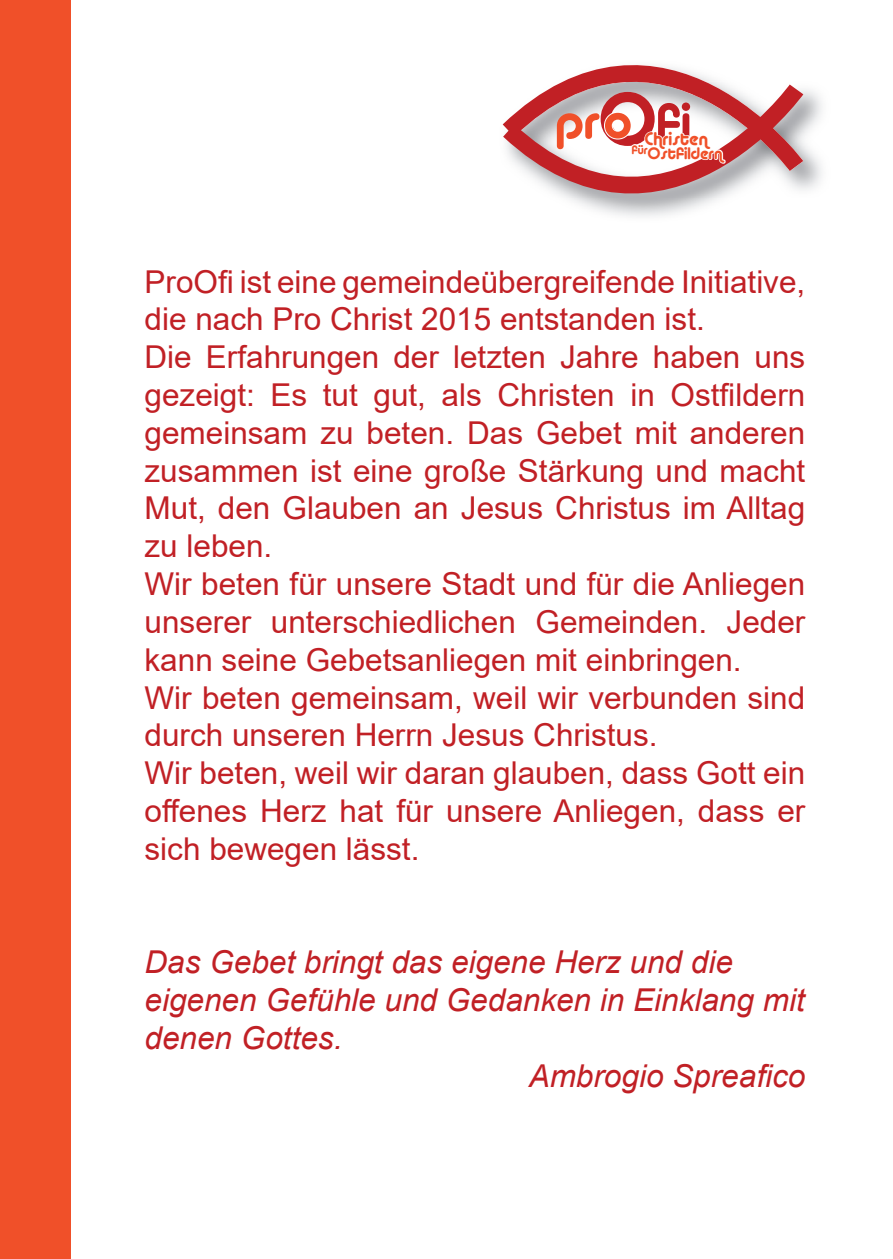
<style>
.page{position:relative;width:893px;height:1259px;background:#fff}
.page>*{position:absolute;margin:0;border:0;box-sizing:border-box;transform-origin:0 0}
.t1{font:50.4px "Alba";color:#f05029}
.t2{font:31.5px/37.8px "Arial";color:#c12025}
.t3{font:italic 31.5px "Arial";color:#c12025}
.t4{font:18.3px "Alba";color:#f05029}
.t5{font:16.8px "Alba";color:#f05029}
.t6{font:12.3px "Alba";color:#f05029}
.s1{font-size:75.3px;color:#c12025}
.s2{color:#c12025}
</style>
<div class="page">
<div style="left:0;top:0;width:70px;height:1259px;background:#f05029"></div>
<svg style="left:534px;top:183px;width:279px;height:34px"></svg>
<svg style="left:502px;top:85px;width:311px;height:98px"></svg>
<svg style="left:503px;top:65px;width:300px;height:106px"></svg>
<h1 class="t1" style="left:554px;top:92px;width:137px">pr<span class="s1">O</span>o <span class="s2">fi</span></h1>
<p class="t4" style="left:644px;top:128px;width:65px">Christen</p>
<p class="t5" style="left:647px;top:143px;width:76px">Ostfildern</p>
<p class="t6" style="left:632px;top:142px;width:18px">für</p>
<p class="t2" style="left:145px;top:262px;width:662px">ProOfi ist eine gemeindeübergreifende Initiative, die nach Pro Christ 2015 entstanden ist.<br>Die Erfahrungen der letzten Jahre haben uns gezeigt: Es tut gut, als Christen in Ostfildern gemeinsam zu beten. Das Gebet mit anderen zusammen ist eine große Stärkung und macht Mut, den Glauben an Jesus Christus im Alltag zu leben.<br>Wir beten für unsere Stadt und für die Anliegen unserer unterschiedlichen Gemeinden. Jeder kann seine Gebetsanliegen mit einbringen.<br>Wir beten gemeinsam, weil wir verbunden sind durch unseren Herrn Jesus Christus.<br>Wir beten, weil wir daran glauben, dass Gott ein offenes Herz hat für unsere Anliegen, dass er sich bewegen lässt.</p>
<p class="t3" style="left:145px;top:941px;width:590px">Das Gebet bringt das eigene Herz und die</p>
<p class="t3" style="left:145px;top:979px;width:662px">eigenen Gefühle und Gedanken in Einklang mit</p>
<p class="t3" style="left:145px;top:1017px;width:199px">denen Gottes.</p>
<p class="t3" style="left:529px;top:1055px;width:278px">Ambrogio Spreafico</p>
</div>
